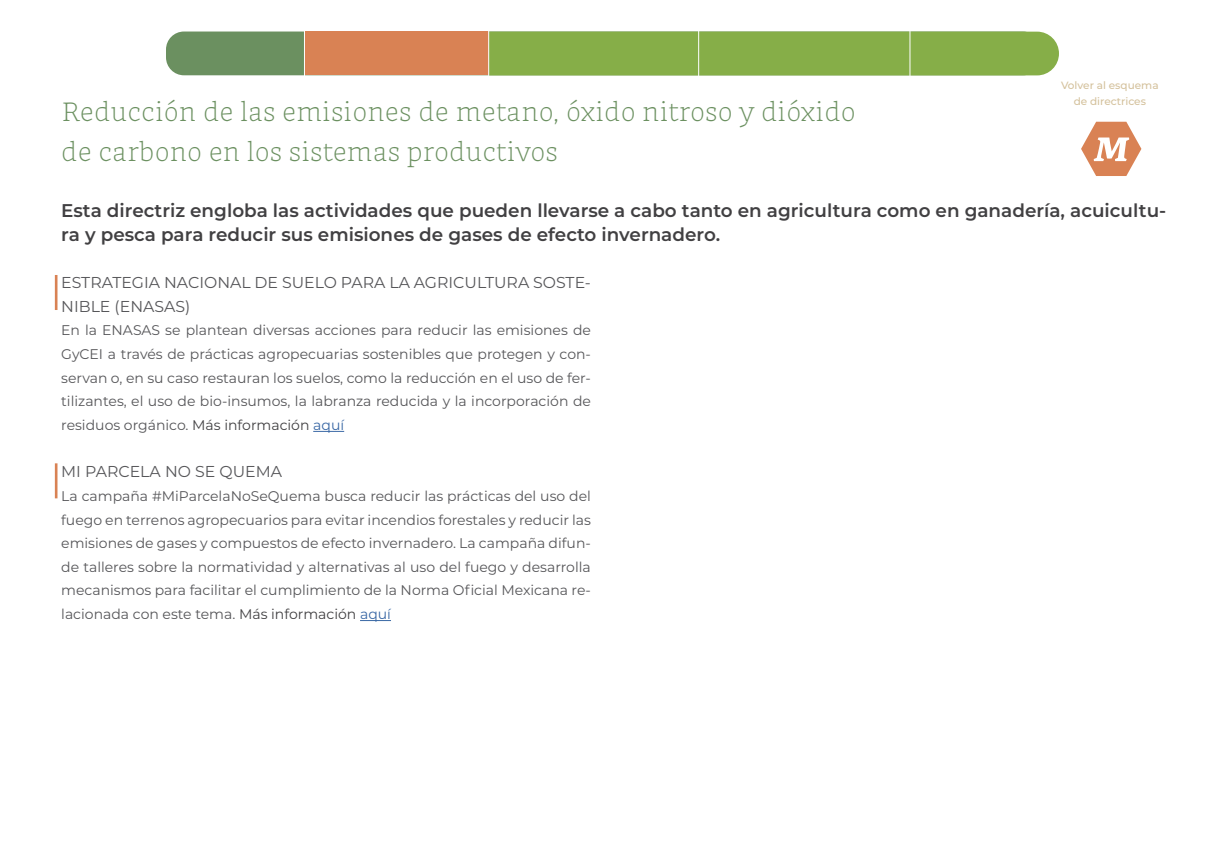
<style>
.page{position:relative;width:1225px;height:867px;background:#fff}
.page>*{position:absolute;margin:0;border:0;box-sizing:border-box;transform-origin:0 0}
.t1{font:300 26.25px/39.4px "GMX";color:#6b9060}
.t2{font:600 18.38px/23.6px "Montserrat";color:#414042}
.t3{font:15.75px/23.6px "Montserrat";color:#565659}
.t4{font:14px/23.6px "Montserrat";color:#565659;text-align:justify}
.t5{font:500 10.5px/15.8px "Montserrat";color:#d4c19c;text-align:center}
.s1{color:#414042}
.s2{color:#3a68a5}
</style>
<div class="page">
<hr style="left:313px;top:431px;width:31px;height:1px;background:#3a68a5">
<hr style="left:360px;top:620px;width:31px;height:1px;background:#3a68a5">
<hr style="left:55px;top:275px;width:2px;height:35px;background:#d98254">
<hr style="left:55px;top:463px;width:2px;height:35px;background:#d98254">
<div style="left:166px;top:32px;width:875px;height:43px;background:#6b9060;border-radius:18px"></div>
<svg style="left:305px;top:32px;width:754px;height:43px"></svg>
<hr style="left:488px;top:28px;width:1px;height:51px;background:#fff">
<hr style="left:304px;top:28px;width:1px;height:51px;background:#fff">
<svg style="left:1081px;top:122px;width:60px;height:54px"></svg>
<p class="t5" style="left:1061px;top:77px;width:99px">Volver al esquema de directrices</p>
<h1 class="t1" style="left:61px;top:92px;width:796px">Reducción de las emisiones de metano, óxido nitroso y dióxido de carbono en los sistemas productivos</h1>
<h2 class="t2" style="left:61px;top:198px;width:1107px">Esta directriz engloba las actividades que pueden llevarse a cabo tanto en agricultura como en ganadería, acuicultu&shy;ra y pesca para reducir sus emisiones de gases de efecto invernadero.</h2>
<p class="t3" style="left:61px;top:270px;width:531px">ESTRATEGIA NACIONAL DE SUELO PARA LA AGRICULTURA SOSTE-<br>NIBLE (ENASAS)</p>
<p class="t4" style="left:61px;top:318px;width:531px">En la ENASAS se plantean diversas acciones para reducir las emisiones de GyCEI a través de prácticas agropecuarias sostenibles que protegen y con&shy;servan o, en su caso restauran los suelos, como la reducción en el uso de fer&shy;tilizantes, el uso de bio-insumos, la labranza reducida y la incorporación de residuos orgánico. <span class="s1">Más información</span> <span class="s2">aquí</span></p>
<p class="t3" style="left:61px;top:459px;width:222px">MI PARCELA NO SE QUEMA</p>
<p class="t4" style="left:61px;top:483px;width:531px">La campaña #MiParcelaNoSeQuema busca reducir las prácticas del uso del fuego en terrenos agropecuarios para evitar incendios forestales y reducir las emisiones de gases y compuestos de efecto invernadero. La campaña difun&shy;de talleres sobre la normatividad y alternativas al uso del fuego y desarrolla mecanismos para facilitar el cumplimiento de la Norma Oficial Mexicana re&shy;lacionada con este tema. <span class="s1">Más información</span> <span class="s2">aquí</span></p>
</div>
